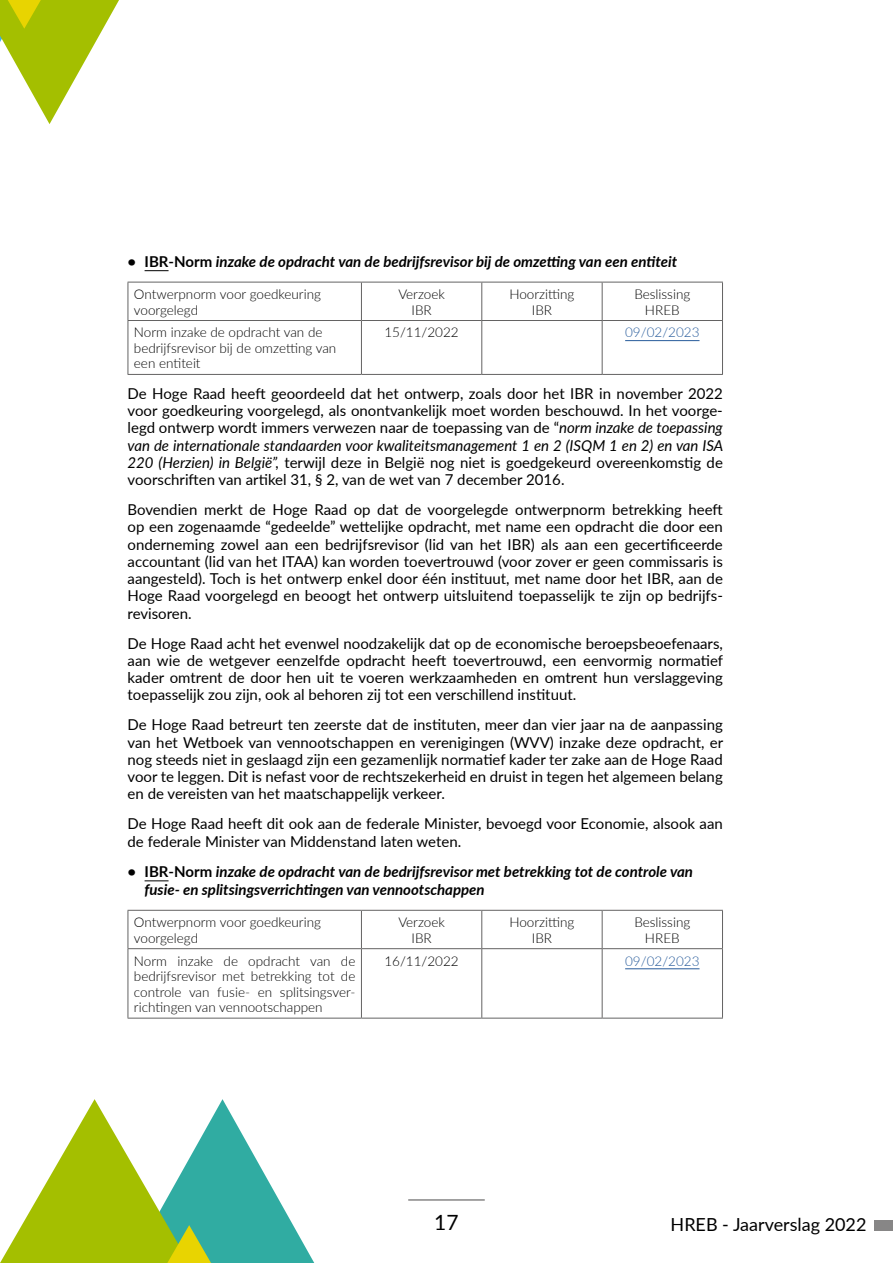
<style>
.page{position:relative;width:893px;height:1263px;background:#fff}
.page>*{position:absolute;margin:0;border:0;box-sizing:border-box;transform-origin:0 0}
.t1{font:21px "Lato";color:#000}
.t2{font:18px "Lato";color:#000}
.txt{font:15px/17.2px "Lato";color:#000;text-align:justify}
.t3{font:italic 700 15px/18px "Lato";color:#000}
.txt-2{font:300 13.5px/15.6px "Lato";color:#000;text-align:center}
.txt-3{font:300 13.5px "Lato";color:#275b9b}
.s1{font-style:normal}
.s2{font-style:italic}
</style>
<div class="page">
<hr style="left:408px;top:1199px;width:77px;height:2px;background:#878686">
<div style="left:874px;top:1220px;width:19px;height:11px;background:#878686"></div>
<svg style="left:0;top:1099px;width:314px;height:164px"></svg>
<svg style="left:0;top:0;width:119px;height:124px"></svg>
<svg style="left:145px;top:270px;width:24px;height:1px"></svg>
<svg style="left:145px;top:880px;width:24px;height:1px"></svg>
<hr style="left:128px;top:282px;width:233px;height:1px;background:#646363">
<hr style="left:128px;top:282px;width:1px;height:38px;background:#646363">
<hr style="left:361px;top:282px;width:121px;height:1px;background:#646363">
<hr style="left:361px;top:282px;width:1px;height:38px;background:#646363">
<hr style="left:482px;top:282px;width:120px;height:1px;background:#646363">
<hr style="left:481px;top:282px;width:1px;height:38px;background:#646363">
<hr style="left:602px;top:282px;width:121px;height:1px;background:#646363">
<hr style="left:602px;top:282px;width:1px;height:38px;background:#646363">
<hr style="left:722px;top:282px;width:1px;height:38px;background:#646363">
<hr style="left:128px;top:320px;width:233px;height:1px;background:#646363">
<hr style="left:128px;top:321px;width:1px;height:53px;background:#646363">
<hr style="left:361px;top:320px;width:121px;height:1px;background:#646363">
<hr style="left:361px;top:321px;width:1px;height:53px;background:#646363">
<hr style="left:482px;top:320px;width:120px;height:1px;background:#646363">
<hr style="left:481px;top:321px;width:1px;height:53px;background:#646363">
<hr style="left:602px;top:320px;width:121px;height:1px;background:#646363">
<hr style="left:602px;top:321px;width:1px;height:53px;background:#646363">
<hr style="left:722px;top:321px;width:1px;height:53px;background:#646363">
<hr style="left:128px;top:374px;width:233px;height:1px;background:#646363">
<hr style="left:361px;top:374px;width:121px;height:1px;background:#646363">
<hr style="left:482px;top:374px;width:120px;height:1px;background:#646363">
<hr style="left:602px;top:374px;width:121px;height:1px;background:#646363">
<hr style="left:625px;top:340px;width:74px;height:1px;background:#275b9b">
<hr style="left:128px;top:910px;width:233px;height:1px;background:#646363">
<hr style="left:128px;top:911px;width:1px;height:37px;background:#646363">
<hr style="left:361px;top:910px;width:121px;height:1px;background:#646363">
<hr style="left:361px;top:911px;width:1px;height:37px;background:#646363">
<hr style="left:482px;top:910px;width:120px;height:1px;background:#646363">
<hr style="left:481px;top:911px;width:1px;height:37px;background:#646363">
<hr style="left:602px;top:910px;width:121px;height:1px;background:#646363">
<hr style="left:602px;top:911px;width:1px;height:37px;background:#646363">
<hr style="left:722px;top:911px;width:1px;height:37px;background:#646363">
<hr style="left:128px;top:948px;width:233px;height:1px;background:#646363">
<hr style="left:128px;top:949px;width:1px;height:69px;background:#646363">
<hr style="left:361px;top:948px;width:121px;height:1px;background:#646363">
<hr style="left:361px;top:949px;width:1px;height:69px;background:#646363">
<hr style="left:482px;top:948px;width:120px;height:1px;background:#646363">
<hr style="left:481px;top:949px;width:1px;height:69px;background:#646363">
<hr style="left:602px;top:948px;width:121px;height:1px;background:#646363">
<hr style="left:602px;top:949px;width:1px;height:69px;background:#646363">
<hr style="left:722px;top:949px;width:1px;height:69px;background:#646363">
<hr style="left:128px;top:1018px;width:233px;height:1px;background:#646363">
<hr style="left:361px;top:1018px;width:121px;height:1px;background:#646363">
<hr style="left:482px;top:1018px;width:120px;height:1px;background:#646363">
<hr style="left:602px;top:1018px;width:121px;height:1px;background:#646363">
<hr style="left:625px;top:968px;width:74px;height:1px;background:#275b9b">
<p class="t3" style="left:128px;top:252px;width:551px"><span class="s1">• IBR-Norm</span> inzake de opdracht van de bedrijfsrevisor bij de omzetting van een entiteit</p>
<p class="txt-2" style="left:134px;top:286px;width:189px;text-align:left">Ontwerpnorm voor goedkeuring voorgelegd</p>
<p class="txt-2" style="left:398px;top:286px;width:48px">Verzoek<br>IBR</p>
<p class="txt-2" style="left:509px;top:286px;width:67px">Hoorzitting<br>IBR</p>
<p class="txt-2" style="left:634px;top:286px;width:57px">Beslissing<br>HREB</p>
<p class="txt-2" style="left:134px;top:324px;width:204px;text-align:left">Norm inzake de opdracht van de bedrijfsrevisor bij de omzetting van een entiteit</p>
<p class="txt-2" style="left:384px;top:324px;width:76px">15/11/2022</p>
<p class="txt-3" style="left:625px;top:323px;width:76px">09/02/2023</p>
<p class="txt" style="left:128px;top:384px;width:597px">De Hoge Raad heeft geoordeeld dat het ontwerp, zoals door het IBR in november 2022 voor goedkeuring voorgelegd, als onontvankelijk moet worden beschouwd. In het voorge&shy;legd ontwerp wordt immers verwezen naar de toepassing van de “<span class="s2">norm inzake de toepassing van de internationale standaarden voor kwaliteitsmanagement 1 en 2 (ISQM 1 en 2) en van ISA 220 (Herzien) in België”,</span> terwijl deze in België nog niet is goedgekeurd overeenkomstig de voorschriften van artikel 31, § 2, van de wet van 7 december 2016.</p>
<p class="txt" style="left:128px;top:500px;width:597px;text-align:left">Bovendien merkt de Hoge Raad op dat de voorgelegde ontwerpnorm betrekking heeft op een zogenaamde “gedeelde” wettelijke opdracht, met name een opdracht die door een onderneming zowel aan een bedrijfsrevisor (lid van het IBR) als aan een gecertificeerde accountant (lid van het ITAA) kan worden toevertrouwd (voor zover er geen commissaris is aangesteld). Toch is het ontwerp enkel door één instituut, met name door het IBR, aan de Hoge Raad voorgelegd en beoogt het ontwerp uitsluitend toepasselijk te zijn op bedrijfs&shy;revisoren.</p>
<p class="txt" style="left:128px;top:634px;width:597px">De Hoge Raad acht het evenwel noodzakelijk dat op de economische beroepsbeoefenaars, aan wie de wetgever eenzelfde opdracht heeft toevertrouwd, een eenvormig normatief kader omtrent de door hen uit te voeren werkzaamheden en omtrent hun verslaggeving toepasselijk zou zijn, ook al behoren zij tot een verschillend instituut.</p>
<p class="txt" style="left:128px;top:716px;width:597px">De Hoge Raad betreurt ten zeerste dat de instituten, meer dan vier jaar na de aanpassing van het Wetboek van vennootschappen en verenigingen (WVV) inzake deze opdracht, er nog steeds niet in geslaagd zijn een gezamenlijk normatief kader ter zake aan de Hoge Raad voor te leggen. Dit is nefast voor de rechtszekerheid en druist in tegen het algemeen belang en de vereisten van het maatschappelijk verkeer.</p>
<p class="txt" style="left:128px;top:815px;width:597px">De Hoge Raad heeft dit ook aan de federale Minister, bevoegd voor Economie, alsook aan de federale Minister van Middenstand laten weten.</p>
<p class="t3" style="left:145px;top:862px;width:550px;text-indent:-17px"><span class="s1">• IBR-Norm</span> inzake de opdracht van de bedrijfsrevisor met betrekking tot de controle van fusie- en splitsingsverrichtingen van vennootschappen</p>
<p class="txt-2" style="left:134px;top:914px;width:189px;text-align:left">Ontwerpnorm voor goedkeuring voorgelegd</p>
<p class="txt-2" style="left:398px;top:914px;width:48px">Verzoek<br>IBR</p>
<p class="txt-2" style="left:509px;top:914px;width:67px">Hoorzitting<br>IBR</p>
<p class="txt-2" style="left:634px;top:914px;width:57px">Beslissing<br>HREB</p>
<p class="txt-2" style="left:134px;top:952px;width:223px;text-align:justify">Norm inzake de opdracht van de bedrijfsrevisor met betrekking tot de controle van fusie‐ en splitsingsver&shy;richtingen van vennootschappen</p>
<p class="txt-2" style="left:384px;top:952px;width:76px">16/11/2022</p>
<p class="txt-3" style="left:625px;top:951px;width:76px">09/02/2023</p>
<h1 class="t1" style="left:434px;top:1208px;width:26px">17</h1>
<p class="t2" style="left:671px;top:1211px;width:197px">HREB - Jaarverslag 2022</p>
</div>
